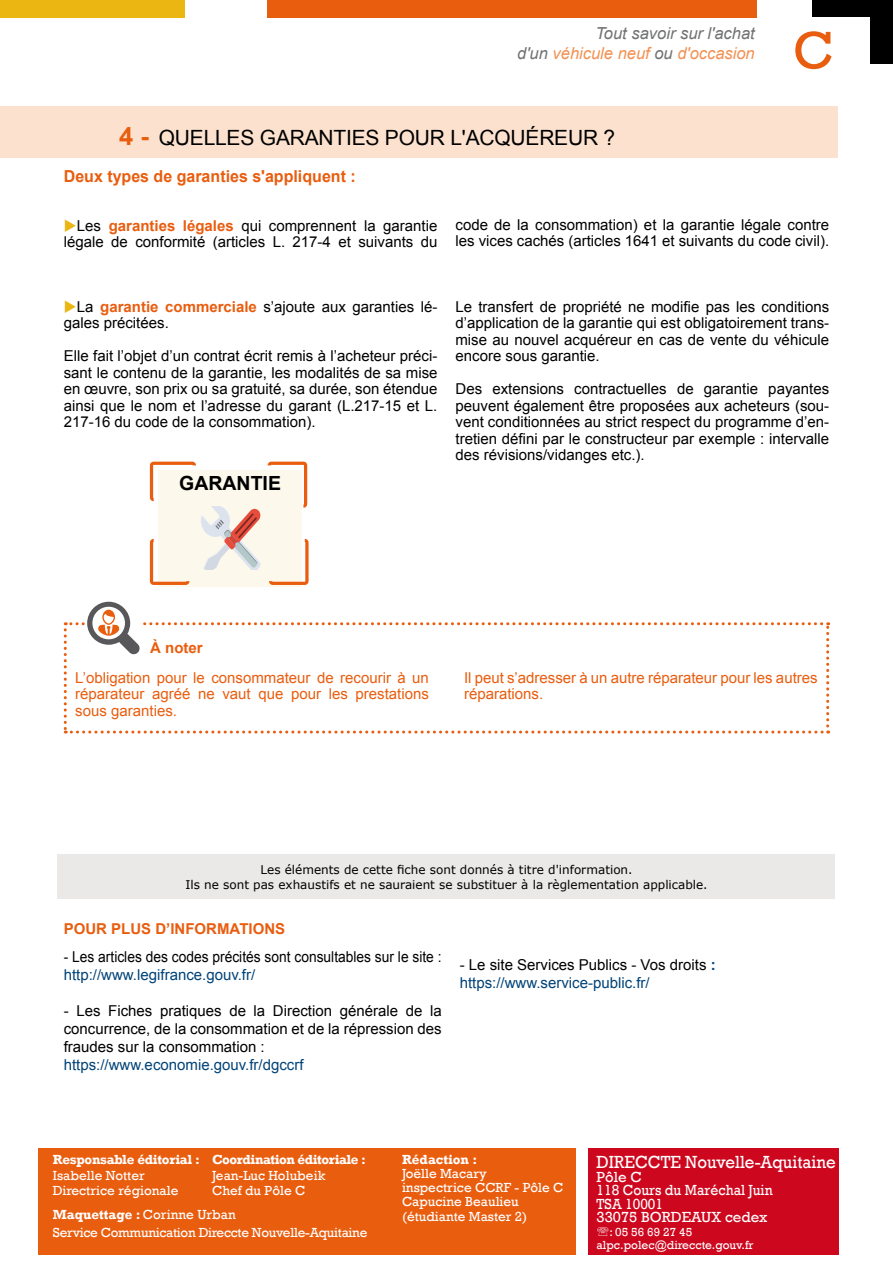
<style>
.page{position:relative;width:893px;height:1263px;background:#fff}
.page>*{position:absolute;margin:0;border:0;box-sizing:border-box;transform-origin:0 0}
.t1{font:54px "Rockwell";color:#e95d0f}
.t2{font:21px "Arial";letter-spacing:-.01em;color:#000}
.t3{font:700 19.5px "Arial";color:#000}
.t4{font:18px "Rockwell";color:#fff;scale:.94 1}
.t5{font:italic 16.5px/19.8px "Arial";color:#707172;text-align:right}
.t6{font:700 16.5px "Arial";color:#e95d0f}
.t7{font:15px/16.5px "Arial";color:#000}
.t8{font:15px/16.5px "Arial";color:#e95d0f;text-align:justify}
.t9{font:15px "Arial";color:#004378}
.t10{font:15px "Arial";color:#000;scale:.92 1}
.t11{font:15px/13.5px "Rockwell";color:#fff}
.t12{font:700 15px "Arial";color:#e95d0f}
.t13{font:13.5px/14.2px "Rockwell";color:#fff}
.t14{font:700 13.5px "Rockwell";letter-spacing:-.02em;color:#fff}
.t15{font:13.5px "Rockwell";letter-spacing:-.02em;color:#fff}
.t16{font:12px/14.4px "Verdana";color:#000;text-align:center}
.t17{font:12px/13.5px "Rockwell";color:#fff}
.s1{color:#f19253}
.s2{font-weight:700;font-size:25.5px;color:#e95d0f}
.s3{color:#ebb611}
.s4{font-weight:700;color:#e95d0f}
.s5{font-weight:700;color:#004378}
.s6{color:#004378}
.s7{font-weight:700}
</style>
<div class="page">
<div style="left:268px;top:0;width:489px;height:17px;background:#e95d0f"></div>
<div style="left:0;top:0;width:185px;height:17px;background:#ebb611"></div>
<div style="left:812px;top:0;width:81px;height:64px;background:#000"></div>
<div style="left:759px;top:17px;width:111px;height:64px;background:#fff"></div>
<div style="left:0;top:106px;width:838px;height:51px;background:#fce2ce"></div>
<svg style="left:64px;top:602px;width:765px;height:131px"></svg>
<div style="left:158px;top:470px;width:144px;height:117px;background:#fdf8ec"></div>
<svg style="left:150px;top:462px;width:110px;height:123px"></svg>
<svg style="left:268px;top:462px;width:39px;height:46px"></svg>
<svg style="left:269px;top:539px;width:40px;height:46px"></svg>
<div style="left:58px;top:855px;width:777px;height:44px;background:#ebe9e8"></div>
<div style="left:38px;top:1148px;width:537px;height:106px;background:#e95d0f"></div>
<div style="left:588px;top:1148px;width:251px;height:106px;background:#cd071e"></div>
<p class="t5" style="left:517px;top:24px;width:239px">Tout savoir sur l'achat<br>d'un <span class="s1">véhicule neuf</span> ou <span class="s1">d'occasion</span></p>
<h2 class="t2" style="left:119px;top:124px;width:498px"><span class="s2">4 -</span> qu elles garanti es pou r l'acqu éreu r ?</h2>
<h1 class="t1" style="left:793px;top:19px;width:38px">C</h1>
<p class="t6" style="left:64px;top:165px;width:293px">Deux types de garanties s'appliquent :</p>
<p class="t7" style="left:64px;top:217px;width:375px"><span class="s3">◆</span>Les <span class="s4">garanties légales</span> qui comprennent la garantie légale de conformité (articles L. 217-4 et suivants du</p>
<p class="t7" style="left:455px;top:217px;width:375px">code de la consommation) et la garantie légale contre les vices cachés (articles 1641 et suivants du code civil).</p>
<p class="t7" style="left:64px;top:298px;width:375px"><span class="s3">◆</span>La <span class="s4">garantie commerciale</span> s’ajoute aux garanties lé&shy;gales précitées.</p>
<p class="t7" style="left:64px;top:348px;width:375px;text-align:justify">Elle fait l’objet d’un contrat écrit remis à l’acheteur préci&shy;sant le contenu de la garantie, les modalités de sa mise en œuvre, son prix ou sa gratuité, sa durée, son étendue ainsi que le nom et l’adresse du garant (L.217-15 et L.<br>217-16 du code de la consommation).</p>
<h3 class="t3" style="left:179px;top:470px;width:14px">GARANTIE</h3>
<p class="t7" style="left:455px;top:298px;width:375px;text-align:justify">Le transfert de propriété ne modifie pas les conditions d’application de la garantie qui est obligatoirement trans&shy;mise au nouvel acquéreur en cas de vente du véhicule encore sous garantie.</p>
<p class="t7" style="left:455px;top:381px;width:375px;text-align:justify">Des extensions contractuelles de garantie payantes peuvent également être proposées aux acheteurs (sou&shy;vent conditionnées au strict respect du programme d’en&shy;tretien défini par le constructeur par exemple : intervalle des révisions/vidanges etc.).</p>
<p class="t12" style="left:150px;top:637px;width:54px">à noter</p>
<p class="t8" style="left:75px;top:669px;width:355px">L’obligation pour le consommateur de recourir à un réparateur agréé ne vaut que pour les prestations sous garanties.</p>
<p class="t8" style="left:464px;top:669px;width:355px">Il peut s’adresser à un autre réparateur pour les autres réparations.</p>
<p class="t16" style="left:185px;top:863px;width:524px">Les éléments de cette fiche sont donnés à titre d'information.<br>Ils ne sont pas exhaustifs et ne sauraient se substituer à la règlementation applicable.</p>
<p class="t12" style="left:64px;top:918px;width:223px">Pour plus d’informations</p>
<p class="t10" style="left:64px;top:947px;width:412px">- Les articles des codes précités sont consultables sur le site :</p>
<p class="t9" style="left:64px;top:965px;width:193px">http://www.legifrance.gouv.fr/</p>
<p class="t7" style="left:64px;top:1002px;width:379px;line-height:18px;text-align:justify">- Les Fiches pratiques de la Direction générale de la concurrence, de la consommation et de la répression des fraudes sur la consommation :</p>
<p class="t9" style="left:64px;top:1055px;width:242px">https://www.economie.gouv.fr/dgccrf</p>
<p class="t7" style="left:460px;top:955px;width:257px;line-height:18px">- Le site Services Publics - Vos droits <span class="s5">: </span><span class="s6">https://www.service-public.fr/</span></p>
<p class="t14" style="left:53px;top:1151px;width:315px">Responsable éditorial : Coordination éditoriale :</p>
<p class="t13" style="left:53px;top:1168px;width:93px">Isabelle Notter</p>
<p class="t13" style="left:212px;top:1168px;width:115px">Jean-Luc Holubeik</p>
<p class="t13" style="left:53px;top:1183px;width:127px">Directrice régionale</p>
<p class="t13" style="left:53px;top:1179px;width:253px;line-height:24px;text-indent:159px">Chef du Pôle C<br><span class="s7">Maquettage :</span> Corinne Urban</p>
<p class="t15" style="left:53px;top:1225px;width:316px">Service Communication Direccte Nouvelle-Aquitaine</p>
<p class="t14" style="left:402px;top:1151px;width:77px">Rédaction :</p>
<p class="t13" style="left:402px;top:1166px;width:86px">Joëlle Macary inspectrice CCR</p>
<p class="t13" style="left:402px;top:1180px;width:162px;text-indent:102px">F - Pôle C<br>Capucine Beaulieu (étudiante Master 2)</p>
<p class="t4" style="left:597px;top:1152px;width:13px">DIRECCTE</p>
<p class="t4" style="left:685px;top:1152px;width:162px">Nouvelle-Aquitaine</p>
<p class="t11" style="left:597px;top:1170px;width:178px">Pôle C<br>118 Cours du Maréchal Juin<br>TSA 10001<br>33075 BORDE</p>
<p class="t11" style="left:691px;top:1210px;width:78px">AUX cedex</p>
<p class="t17" style="left:597px;top:1225px;width:159px;text-indent:13px">: 05 56 69 27 45 alpc.polec@direccte.gouv.fr</p>
</div>
